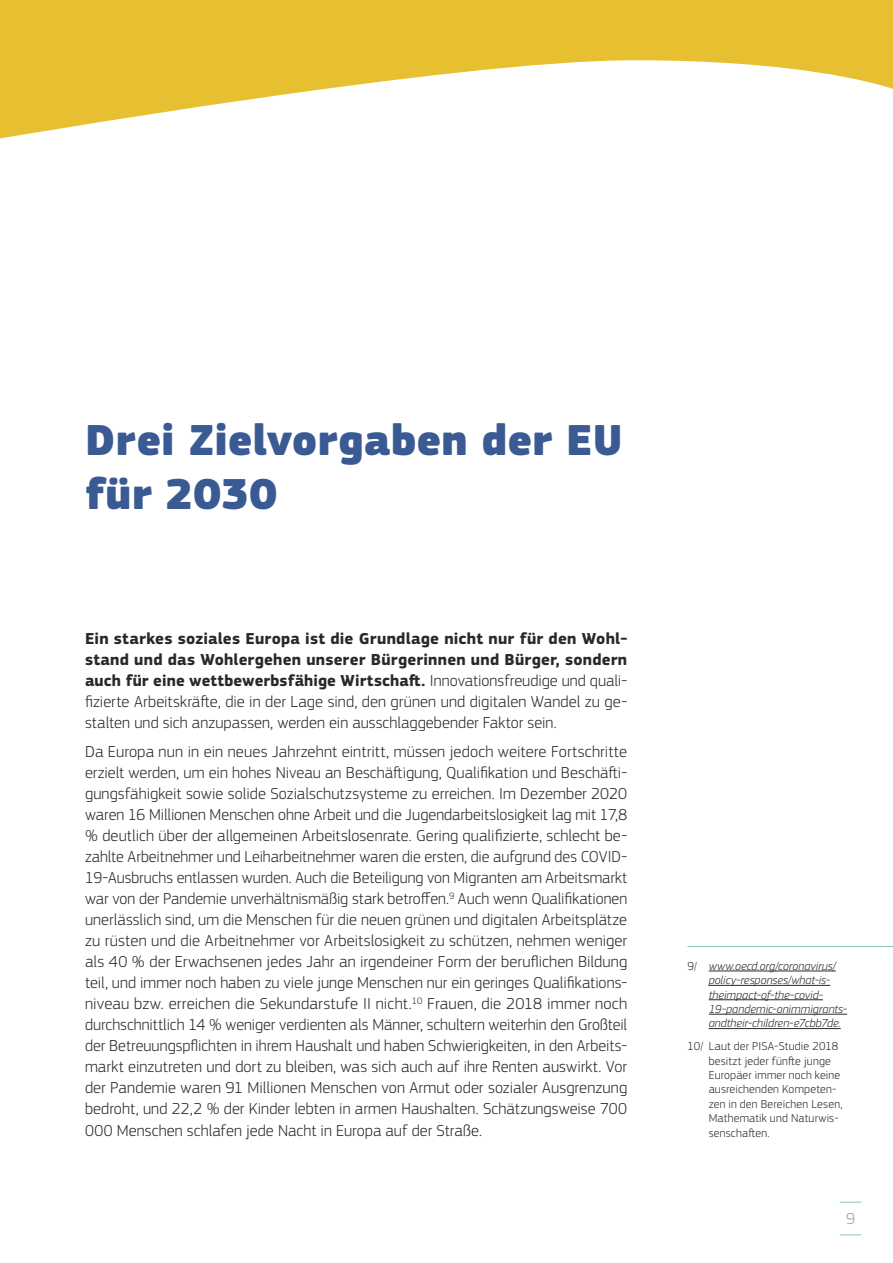
<style>
.page{position:relative;width:893px;height:1263px;background:#fff}
.page>*{position:absolute;margin:0;border:0;box-sizing:border-box;transform-origin:0 0}
.t1{font:900 45px "EC Square Sans Pro Extra";color:#3a5a94}
.Body{font:300 16.5px/21px "EC Square Sans Pro";letter-spacing:.005em;color:#292929;text-align:justify}
.t2{font:300 16.5px "EC Square Sans Pro";color:#9f9f9f}
.Footnotes{font:300 12px/14.4px "EC Square Sans Pro";letter-spacing:.015em;color:#292929}
.Footnotes-2{font:italic 300 12px/14.4px "EC Square Sans Pro";color:#292929}
.s1{font-weight:700}
.s2{font-style:normal}
</style>
<div class="page">
<svg style="left:840px;top:1234px;width:21px;height:1px"></svg>
<svg style="left:840px;top:1202px;width:21px;height:1px"></svg>
<svg style="left:0;top:0;width:893px;height:139px;fill:#e6c031"></svg>
<hr style="left:709px;top:971px;width:127px;height:1px;background:#292929">
<hr style="left:709px;top:985px;width:121px;height:1px;background:#292929">
<hr style="left:709px;top:999px;width:114px;height:1px;background:#292929">
<hr style="left:709px;top:1014px;width:138px;height:1px;background:#292929">
<hr style="left:709px;top:1028px;width:132px;height:1px;background:#292929">
<hr style="left:687px;top:946px;width:206px;height:1px;background:#8ec2bc">
<h1 class="t1" style="left:85px;top:412px;width:539px">Drei Zielvorgaben der EU</h1>
<h1 class="t1" style="left:85px;top:466px;width:194px">für 2030</h1>
<p class="Body" style="left:85px;top:628px;width:544px"><span class="s1">Ein starkes soziales Europa ist die Grundlage nicht nur für den Wohl&shy;stand und das Wohlergehen unserer Bürgerinnen und Bürger, sondern auch für eine wettbewerbsfähige Wirtschaft.</span> Innovationsfreudige und quali&shy;fizierte Arbeitskräfte, die in der Lage sind, den grünen und digitalen Wandel zu ge&shy;stalten und sich anzupassen, werden ein ausschlaggebender Faktor sein.</p>
<p class="Body" style="left:85px;top:741px;width:544px">Da Europa nun in ein neues Jahrzehnt eintritt, müssen jedoch weitere Fortschritte erzielt werden, um ein hohes Niveau an Beschäftigung, Qualifikation und Beschäfti&shy;gungsfähigkeit sowie solide Sozialschutzsysteme zu erreichen. Im Dezember 2020 waren 16 Millionen Menschen ohne Arbeit und die Jugendarbeitslosigkeit lag mit 17,8 % deutlich über der allgemeinen Arbeitslosenrate. Gering qualifizierte, schlecht be&shy;zahlte Arbeitnehmer und Leiharbeitnehmer waren die ersten, die aufgrund des COVID-19-Ausbruchs entlassen wurden. Auch die Beteiligung von Migranten am Arbeitsmarkt war von der Pandemie unverhältnismäßig stark betroffen.<sup>9</sup> Auch wenn Qualifikationen unerlässlich sind, um die Menschen für die neuen grünen und digitalen Arbeitsplätze zu rüsten und die Arbeitnehmer vor Arbeitslosigkeit zu schützen, nehmen weniger als 40 % der Erwachsenen jedes Jahr an irgendeiner Form der beruflichen Bildung teil, und immer noch haben zu viele junge Menschen nur ein geringes Qualifikations&shy;niveau bzw. erreichen die Sekundarstufe II nicht.<sup>10</sup> Frauen, die 2018 immer noch durchschnittlich 14 % weniger verdienten als Männer, schultern weiterhin den Großteil der Betreuungspflichten in ihrem Haushalt und haben Schwierigkeiten, in den Arbeits&shy;markt einzutreten und dort zu bleiben, was sich auch auf ihre Renten auswirkt. Vor der Pandemie waren 91 Millionen Menschen von Armut oder sozialer Ausgrenzung bedroht, und 22,2 % der Kinder lebten in armen Haushalten. Schätzungsweise 700<br>000 Menschen schlafen jede Nacht in Europa auf der Straße.</p>
<p class="Footnotes-2" style="left:709px;top:958px;width:140px;text-indent:-21px"><span class="s2">9/</span> www.oecd.org/coronavirus/ policy-responses/what-is&shy;theimpact-of-the-covid-<br>19-pandemic-onimmigrants&shy;andtheir-children-e7cbb7de.</p>
<p class="Footnotes" style="left:709px;top:1039px;width:135px;text-indent:-21px">10/ Laut der PISA-Studie 2018 besitzt jeder fünfte junge<br>Europäer immer noch keine ausreichenden Kompeten&shy;zen in den Bereichen Lesen,<br>Mathematik und Naturwis&shy;senschaften.</p>
<p class="t2" style="left:846px;top:1209px;width:10px">9</p>
</div>
